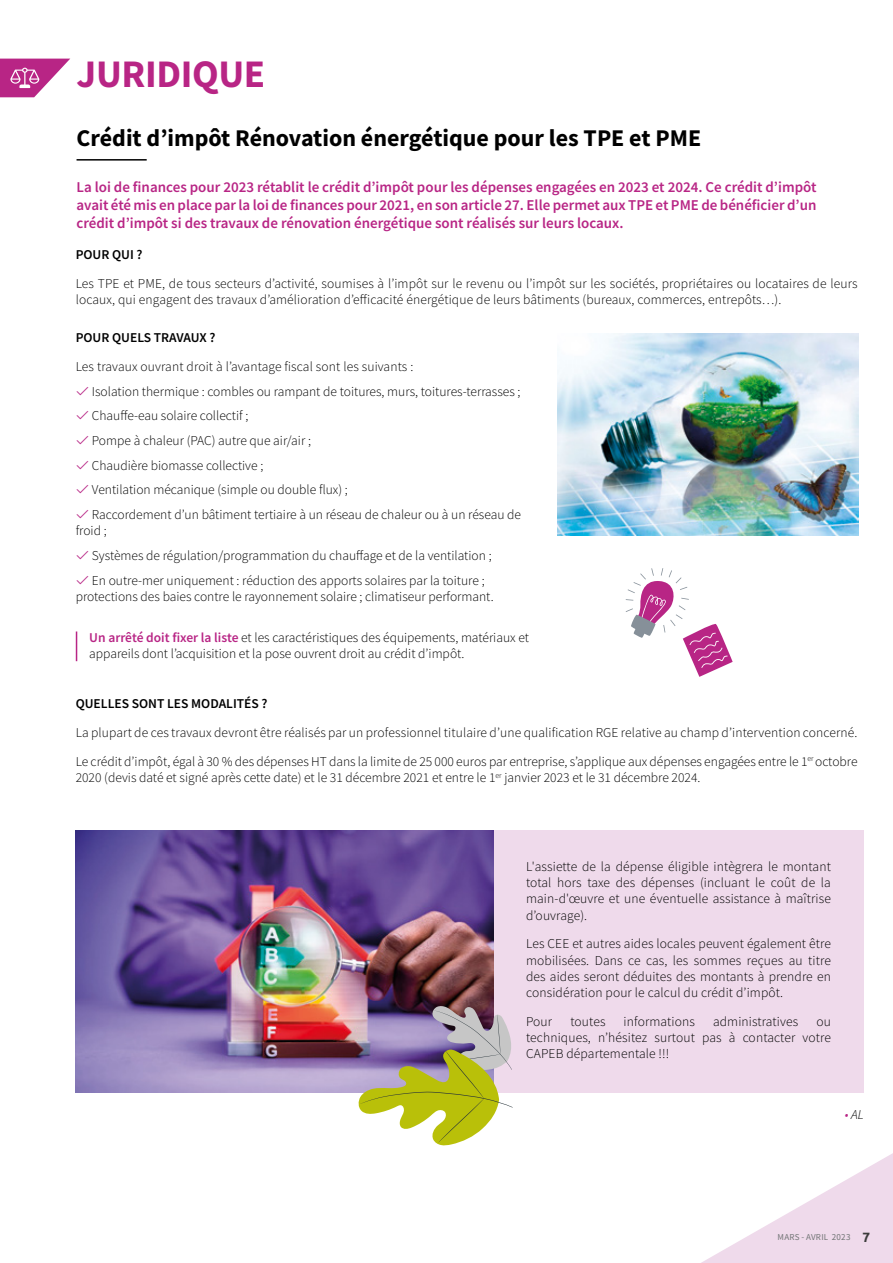
<style>
.page{position:relative;width:893px;height:1263px;background:#fff}
.page>*{position:absolute;margin:0;border:0;box-sizing:border-box;transform-origin:0 0}
.t1{font:700 39px "Source Sans Pro";letter-spacing:-.01em;color:#b82585}
.t2{font:700 24px "Source Sans Pro";color:#000}
.t3{font:600 15px/18px "Source Sans Pro";color:#b82585;text-align:justify}
.t4{font:300 13.5px/16.2px "Source Sans Pro";color:#000}
.t5{font:600 13.5px "Source Sans Pro";color:#000}
.t6{font:italic 300 13.5px "Source Sans Pro";color:#000}
.t7{font:9px "Source Sans Pro";letter-spacing:.025em;color:#727576}
.s1{font-weight:600;color:#b82585}
.s2{color:#b82585}
.s3{font-family:"Ubuntu";font-weight:700;font-size:13.5px;color:#3c3c3b}
</style>
<div class="page">
<svg style="left:701px;top:1153px;width:192px;height:110px"></svg>
<svg style="left:0;top:59px;width:70px;height:38px"></svg>
<hr style="left:77px;top:159px;width:70px;height:2px;background:#000">
<div style="left:493px;top:830px;width:371px;height:263px;background:#efdaeb"></div>
<hr style="left:76px;top:631px;width:1px;height:30px;background:#b82585">
<img style="left:557px;top:333px;width:301px;height:202px">
<img style="left:76px;top:830px;width:417px;height:263px">
<svg style="left:358px;top:1005px;width:155px;height:141px"></svg>
<svg style="left:626px;top:568px;width:107px;height:109px"></svg>
<h1 class="t1" style="left:77px;top:48px;width:190px">JURIDIQUE</h1>
<h2 class="t2" style="left:77px;top:121px;width:626px">Crédit d’impôt Rénovation énergétique pour les TPE et PME</h2>
<p class="t3" style="left:77px;top:177px;width:741px">La loi de finances pour 2023 rétablit le crédit d’impôt pour les dépenses engagées en 2023 et 2024. Ce crédit d’impôt avait été mis en place par la loi de finances pour 2021, en son article 27. Elle permet aux TPE et PME de bénéficier d’un crédit d’impôt si des travaux de rénovation énergétique sont réalisés sur leurs locaux.</p>
<p class="t5" style="left:76px;top:246px;width:68px">POUR QUI ?</p>
<p class="t4" style="left:76px;top:276px;width:783px">Les TPE et PME, de tous secteurs d’activité, soumises à l’impôt sur le revenu ou l’impôt sur les sociétés, propriétaires ou locataires de leurs locaux, qui engagent des travaux d’amélioration d’efficacité énergétique de leurs bâtiments (bureaux, commerces, entrepôts…).</p>
<p class="t5" style="left:76px;top:329px;width:141px">POUR QUELS TRAVAUX ?</p>
<p class="t4" style="left:92px;top:354px;width:431px;line-height:24.8px;text-indent:-16px">Les travaux ouvrant droit à l’avantage fiscal sont les suivants :<br>Isolation thermique : combles ou rampant de toitures, murs, toitures-terrasses ; Chauffe-eau solaire collectif ;<br>Pompe à chaleur (PAC) autre que air/air ;<br>Chaudière biomasse collective ;<br>Ventilation mécanique (simple ou double flux) ;<br>Raccordement d’un bâtiment tertiaire à un réseau de chaleur ou à un réseau de</p>
<p class="t4" style="left:92px;top:518px;width:401px;line-height:24.8px;text-indent:-16px">froid ;<br>Systèmes de régulation/programmation du chauffage et de la ventilation ;<br>En outre-mer uniquement : réduction des apports solaires par la toiture ;</p>
<p class="t4" style="left:76px;top:588px;width:419px">protections des baies contre le rayonnement solaire ; climatiseur performant.</p>
<p class="t4" style="left:89px;top:629px;width:441px"><span class="s1">Un arrêté doit fixer la liste</span> et les caractéristiques des équipements, matériaux et appareils dont l’acquisition et la pose ouvrent droit au crédit d’impôt.</p>
<p class="t5" style="left:76px;top:694px;width:193px">QUELLES SONT LES MODALITÉS ?</p>
<p class="t4" style="left:76px;top:718px;width:783px;line-height:29px">La plupart de ces travaux devront être réalisés par un professionnel titulaire d’une qualification RGE relative au champ d’intervention concerné.<br>Le crédit d’impôt, égal à 30 % des dépenses HT dans la limite de 25 000 euros par entreprise, s’applique aux dépenses engagées entre le 1<sup>er</sup> octobre</p>
<p class="t4" style="left:76px;top:769px;width:626px">2020 (devis daté et signé après cette date) et le 31 décembre 2021 et entre le 1<sup>er</sup> janvier 2023 et le 31 décembre 2024.</p>
<p class="t4" style="left:526px;top:858px;width:306px;text-align:justify">L'assiette de la dépense éligible intègrera le montant total hors taxe des dépenses (incluant le coût de la main-d'œuvre et une éventuelle assistance à maîtrise d’ouvrage).</p>
<p class="t4" style="left:526px;top:936px;width:306px;text-align:justify">Les CEE et autres aides locales peuvent également être mobilisées. Dans ce cas, les sommes reçues au titre des aides seront déduites des montants à prendre en considération pour le calcul du crédit d’impôt.</p>
<p class="t4" style="left:526px;top:1013px;width:28px">Pour</p>
<p class="t4" style="left:570px;top:1013px;width:37px">toutes</p>
<p class="t4" style="left:624px;top:1013px;width:73px">informations</p>
<p class="t4" style="left:713px;top:1013px;width:87px">administratives</p>
<p class="t4" style="left:526px;top:1013px;width:306px;text-align:justify;text-indent:290px">ou techniques, n’hésitez surtout pas à contacter votre CAPEB départementale !!!</p>
<p class="t6" style="left:845px;top:1106px;width:20px"><span class="s2">•</span> AL</p>
<p class="t7" style="left:777px;top:1231px;width:94px">MARS - AVRIL 2023 <span class="s3">7</span></p>
</div>
